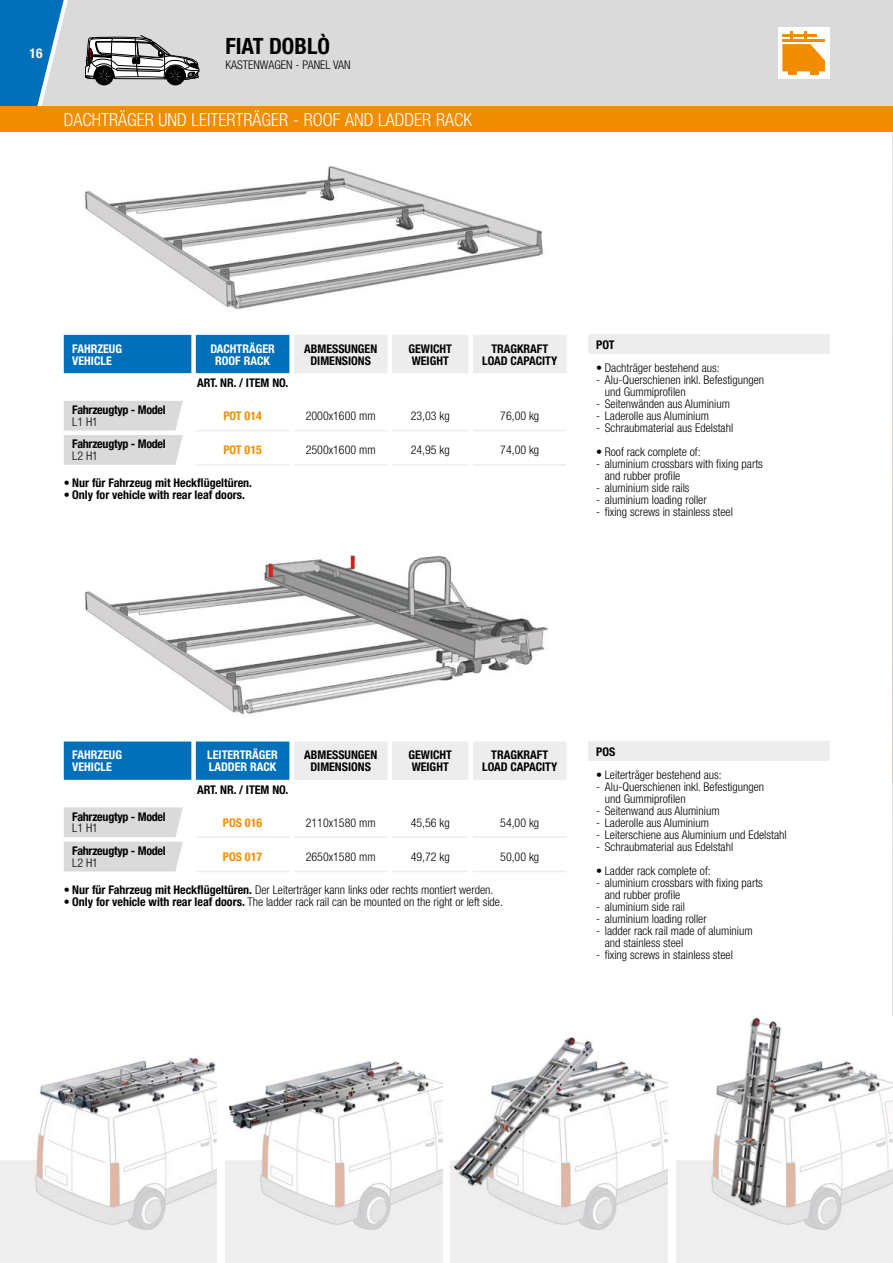
<style>
.page{position:relative;width:893px;height:1263px;background:#fff}
.page>*{position:absolute;margin:0;border:0;box-sizing:border-box;transform-origin:0 0}
.t1{font:700 condensed 22.5px "Helvetica Neue";color:#000}
.t2{font:300 condensed 18px "Helvetica Neue";color:#fff}
.t3{font:700 condensed 13.5px "Helvetica Neue";color:#fff}
.t4{font:300 condensed 12px/12px "Helvetica Neue";color:#000}
.t5{font:700 condensed 12px/12px "Helvetica Neue";color:#000;text-align:center}
.t6{font:700 condensed 12px/12px "Helvetica Neue";color:#fff}
.t7{font:700 condensed 12px "Helvetica Neue";letter-spacing:-.02em;color:#000}
.t8{font:700 condensed 12px "Helvetica Neue";color:#f28c00}
.s1{font-weight:300}
.s2{font-weight:700}
</style>
<div class="page">
<svg style="left:892px;top:132px;width:1px;height:884px"></svg>
<div style="left:0;top:0;width:41px;height:106px;background:#0070ba"></div>
<div style="left:41px;top:0;width:852px;height:106px;background:#dadada"></div>
<div style="left:0;top:106px;width:893px;height:26px;background:#f28c00"></div>
<img style="left:0;top:1057px;width:217px;height:206px">
<img style="left:676px;top:1017px;width:217px;height:246px">
<img style="left:225px;top:1061px;width:217px;height:202px">
<img style="left:451px;top:1037px;width:217px;height:226px">
<div style="left:778px;top:28px;width:51px;height:51px;background:#fff"></div>
<svg style="left:782px;top:32px;width:43px;height:39px"></svg>
<div style="left:788px;top:68px;width:8px;height:6px;background:#f28c00"></div>
<div style="left:810px;top:68px;width:8px;height:6px;background:#f28c00"></div>
<img style="left:85px;top:166px;width:458px;height:144px">
<img style="left:85px;top:554px;width:463px;height:161px">
<svg style="left:85px;top:35px;width:114px;height:50px"></svg>
<svg style="left:64px;top:335px;width:503px;height:38px;background:#85b6d7"></svg>
<hr style="left:294px;top:430px;width:93px;height:1px;background:#ededed">
<hr style="left:392px;top:430px;width:76px;height:1px;background:#ededed">
<hr style="left:473px;top:430px;width:94px;height:1px;background:#ededed">
<hr style="left:196px;top:464px;width:93px;height:2px;background:#ededed">
<hr style="left:294px;top:464px;width:93px;height:2px;background:#ededed">
<hr style="left:392px;top:464px;width:76px;height:2px;background:#ededed">
<hr style="left:473px;top:464px;width:94px;height:2px;background:#ededed">
<hr style="left:196px;top:430px;width:93px;height:1px;background:#ededed">
<svg style="left:64px;top:401px;width:119px;height:64px;background:#ddd"></svg>
<svg style="left:64px;top:741px;width:503px;height:39px;background:#87b8d7"></svg>
<hr style="left:196px;top:836px;width:93px;height:2px;background:#ededed">
<hr style="left:294px;top:836px;width:93px;height:2px;background:#ededed">
<hr style="left:392px;top:836px;width:76px;height:2px;background:#ededed">
<hr style="left:473px;top:836px;width:94px;height:2px;background:#ededed">
<hr style="left:196px;top:871px;width:93px;height:1px;background:#ededed">
<hr style="left:294px;top:871px;width:93px;height:1px;background:#ededed">
<hr style="left:392px;top:871px;width:76px;height:1px;background:#ededed">
<hr style="left:473px;top:871px;width:94px;height:1px;background:#ededed">
<svg style="left:64px;top:807px;width:119px;height:64px;background:#ddd"></svg>
<div style="left:588px;top:335px;width:241px;height:19px;background:#ededed"></div>
<div style="left:588px;top:741px;width:241px;height:20px;background:#ededed"></div>
<p class="t3" style="left:30px;top:45px;width:14px">16</p>
<h1 class="t1" style="left:225px;top:33px;width:106px">FIAT DOBLÒ</h1>
<p class="t4" style="left:225px;top:59px;width:127px">KASTENWAGEN - PANEL VAN</p>
<h2 class="t2" style="left:64px;top:110px;width:410px">DACHTRÄGER UND LEITERTRÄGER - ROOF AND LADDER RACK</h2>
<p class="t6" style="left:72px;top:342px;width:51px">FAHRZEUG<br>VEHICLE</p>
<p class="t6" style="left:210px;top:342px;width:66px;text-align:center">DACHTRÄGER<br>ROOF RACK</p>
<p class="t5" style="left:304px;top:342px;width:75px">ABMESSUNGEN<br>DIMENSIONS</p>
<p class="t5" style="left:408px;top:342px;width:45px;text-align:left">GEWICHT<br>WEIGHT</p>
<p class="t5" style="left:482px;top:342px;width:77px">TRAGKRAFT<br>LOAD CAPACITY</p>
<p class="t5" style="left:197px;top:377px;width:93px">ART. NR. / ITEM NO.</p>
<p class="t8" style="left:223px;top:408px;width:40px">POT 014</p>
<p class="t4" style="left:306px;top:410px;width:71px">2000x1600 mm</p>
<p class="t4" style="left:411px;top:410px;width:41px">23,03 kg</p>
<p class="t4" style="left:500px;top:410px;width:41px">76,00 kg</p>
<p class="t8" style="left:223px;top:443px;width:40px">POT 015</p>
<p class="t4" style="left:306px;top:444px;width:71px">2500x1600 mm</p>
<p class="t4" style="left:411px;top:444px;width:41px">24,95 kg</p>
<p class="t4" style="left:500px;top:444px;width:41px">74,00 kg</p>
<p class="t5" style="left:64px;top:477px;width:190px"><span class="s1">•</span> Nur für Fahrzeug mit Heckflügeltüren.</p>
<p class="t5" style="left:64px;top:489px;width:183px"><span class="s1">•</span> Only for vehicle with rear leaf doors.</p>
<p class="t7" style="left:72px;top:402px;width:95px">Fahrzeugtyp - Model</p>
<p class="t4" style="left:72px;top:415px;width:27px">L1 H1</p>
<p class="t7" style="left:72px;top:437px;width:95px">Fahrzeugtyp - Model</p>
<p class="t4" style="left:72px;top:450px;width:27px">L2 H1</p>
<p class="t5" style="left:596px;top:339px;width:20px">POT</p>
<p class="t4" style="left:596px;top:362px;width:125px">• Dachträger bestehend aus:</p>
<p class="t4" style="left:605px;top:374px;width:161px;text-indent:-9px">- Alu-Querschienen inkl. Befestigungen und Gummiprofilen</p>
<p class="t4" style="left:596px;top:398px;width:135px">- Seitenwänden aus Aluminium</p>
<p class="t4" style="left:596px;top:410px;width:114px">- Laderolle aus Aluminium</p>
<p class="t4" style="left:596px;top:422px;width:138px">- Schraubmaterial aus Edelstahl</p>
<p class="t4" style="left:596px;top:446px;width:106px">• Roof rack complete of:</p>
<p class="t4" style="left:605px;top:458px;width:160px;text-indent:-9px">- aluminium crossbars with fixing parts and rubber profile</p>
<p class="t4" style="left:596px;top:482px;width:95px">- aluminium side rails</p>
<p class="t4" style="left:596px;top:494px;width:112px">- aluminium loading roller</p>
<p class="t4" style="left:596px;top:506px;width:138px">- fixing screws in stainless steel</p>
<p class="t6" style="left:72px;top:749px;width:51px">FAHRZEUG<br>VEHICLE</p>
<p class="t6" style="left:207px;top:749px;width:72px">LEITERTRÄGER<br>LADDER RACK</p>
<p class="t5" style="left:304px;top:749px;width:75px">ABMESSUNGEN<br>DIMENSIONS</p>
<p class="t5" style="left:408px;top:749px;width:45px;text-align:left">GEWICHT<br>WEIGHT</p>
<p class="t5" style="left:482px;top:749px;width:77px">TRAGKRAFT<br>LOAD CAPACITY</p>
<p class="t5" style="left:197px;top:784px;width:93px">ART. NR. / ITEM NO.</p>
<p class="t8" style="left:223px;top:815px;width:41px">POS 016</p>
<p class="t4" style="left:306px;top:816px;width:71px">2110x1580 mm</p>
<p class="t4" style="left:411px;top:816px;width:41px">45,56 kg</p>
<p class="t4" style="left:500px;top:816px;width:41px">54,00 kg</p>
<p class="t8" style="left:223px;top:849px;width:41px">POS 017</p>
<p class="t4" style="left:306px;top:851px;width:71px">2650x1580 mm</p>
<p class="t4" style="left:411px;top:851px;width:41px">49,72 kg</p>
<p class="t4" style="left:500px;top:851px;width:41px">50,00 kg</p>
<p class="t4" style="left:64px;top:883px;width:431px">• <span class="s2">Nur für Fahrzeug mit Heckflügeltüren.</span> Der Leiterträger kann links oder rechts montiert werden.</p>
<p class="t4" style="left:64px;top:895px;width:441px">• <span class="s2">Only for vehicle with rear leaf doors.</span> The ladder rack rail can be mounted on the right or left side.</p>
<p class="t7" style="left:72px;top:809px;width:95px">Fahrzeugtyp - Model</p>
<p class="t4" style="left:72px;top:822px;width:27px">L1 H1</p>
<p class="t7" style="left:72px;top:843px;width:95px">Fahrzeugtyp - Model</p>
<p class="t4" style="left:72px;top:856px;width:27px">L2 H1</p>
<p class="t5" style="left:596px;top:745px;width:21px">POS</p>
<p class="t4" style="left:596px;top:768px;width:127px">• Leiterträger bestehend aus:</p>
<p class="t4" style="left:605px;top:780px;width:161px;text-indent:-9px">- Alu-Querschienen inkl. Befestigungen und Gummiprofilen</p>
<p class="t4" style="left:596px;top:804px;width:125px">- Seitenwand aus Aluminium</p>
<p class="t4" style="left:596px;top:816px;width:114px">- Laderolle aus Aluminium</p>
<p class="t4" style="left:596px;top:828px;width:192px">- Leiterschiene aus Aluminium und Edelstahl</p>
<p class="t4" style="left:596px;top:840px;width:138px">- Schraubmaterial aus Edelstahl</p>
<p class="t4" style="left:596px;top:864px;width:116px">• Ladder rack complete of:</p>
<p class="t4" style="left:605px;top:876px;width:160px;text-indent:-9px">- aluminium crossbars with fixing parts and rubber profile</p>
<p class="t4" style="left:596px;top:900px;width:90px">- aluminium side rail</p>
<p class="t4" style="left:596px;top:912px;width:112px">- aluminium loading roller</p>
<p class="t4" style="left:605px;top:924px;width:149px;text-indent:-9px">- ladder rack rail made of aluminium and stainless steel</p>
<p class="t4" style="left:596px;top:948px;width:138px">- fixing screws in stainless steel</p>
</div>
